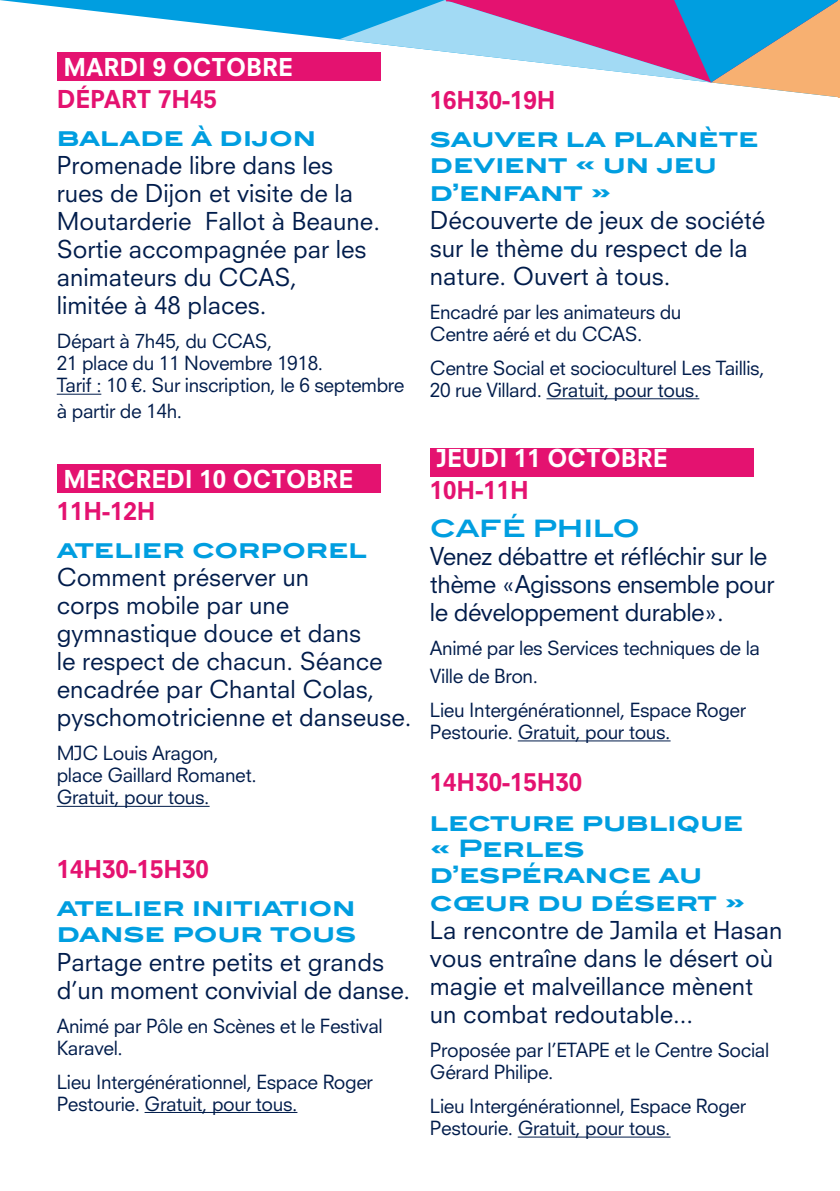
<style>
.page{position:relative;width:840px;height:1191px;background:#fff}
.page>*{position:absolute;margin:0;border:0;box-sizing:border-box;transform-origin:0 0}
.t1{font:24px/28px "Neuzeit SLT Std";color:#001c4b}
.t2{font:700 24px/26.6px "Blair ITC";color:#009ee0}
.t3{font:24px/28px "Neuzeit SLT Std";letter-spacing:-.02em;color:#001c4b}
.t4{font:800 24px "Neuzeit SLT Std";color:#e41270}
.t5{font:800 24px "Neuzeit SLT Std";color:#fff}
.t6{font:19px/22px "Neuzeit SLT Std";letter-spacing:-.02em;color:#001c4b}
</style>
<div class="page">
<svg style="left:8px;top:1px;width:331px;height:39px"></svg>
<hr style="left:838px;top:0;width:1px;height:97px;background:#f7b071">
<hr style="left:0;top:0;width:839px;height:1px;background:#009ee0">
<svg style="left:339px;top:0;width:499px;height:97px"></svg>
<div style="left:57px;top:52px;width:323px;height:29px;background:#e41270"></div>
<div style="left:57px;top:464px;width:323px;height:29px;background:#e41270"></div>
<div style="left:429px;top:448px;width:324px;height:29px;background:#e41270"></div>
<hr style="left:57px;top:394px;width:44px;height:1px;background:#001c4b">
<hr style="left:57px;top:806px;width:152px;height:1px;background:#001c4b">
<hr style="left:144px;top:1112px;width:153px;height:1px;background:#001c4b">
<hr style="left:546px;top:398px;width:153px;height:1px;background:#001c4b">
<hr style="left:517px;top:740px;width:153px;height:1px;background:#001c4b">
<hr style="left:517px;top:1136px;width:153px;height:1px;background:#001c4b">
<p class="t5" style="left:63px;top:53px;width:231px">MARDI 9 OCTOBRE</p>
<p class="t4" style="left:57px;top:85px;width:162px">DÉPART 7H45</p>
<p class="t2" style="left:57px;top:124px;width:261px">balade à dijon</p>
<p class="t1" style="left:57px;top:151px;width:324px">Promenade libre dans les rues de Dijon et visite de la<br>Moutarderie Fallot à Beaune.<br>Sortie accompagnée par les animateurs du CCAS,<br>limitée à 48 places.</p>
<p class="t6" style="left:57px;top:330px;width:349px">Départ à 7h45, du CCAS,<br>21 place du 11 Novembre 1918.<br>Tarif : 10 €. Sur inscription, le 6 septembre</p>
<p class="t6" style="left:57px;top:400px;width:127px">à partir de 14h.</p>
<p class="t5" style="left:63px;top:465px;width:291px">MERCREDI 10 OCTOBRE</p>
<p class="t4" style="left:57px;top:497px;width:100px">11H-12H</p>
<p class="t2" style="left:57px;top:536px;width:312px">atelier corporel</p>
<p class="t1" style="left:57px;top:563px;width:356px">Comment préserver un<br>corps mobile par une gymnastique douce et dans<br>le respect de chacun. Séance encadrée par Chantal Colas, pyschomotricienne et danseuse.</p>
<p class="t6" style="left:57px;top:742px;width:201px">MJC Louis Aragon, place Gaillard Romanet.<br>Gratuit, pour tous.</p>
<p class="t4" style="left:57px;top:855px;width:154px">14H30-15H30</p>
<p class="t2" style="left:57px;top:894px;width:301px;line-height:26px">atelier initiation danse pour tous</p>
<p class="t1" style="left:57px;top:947px;width:355px">Partage entre petits et grands d’un moment convivial de danse.</p>
<p class="t6" style="left:57px;top:1014px;width:327px">Animé par Pôle en Scènes et le Festival<br>Karavel.</p>
<p class="t6" style="left:57px;top:1070px;width:317px">Lieu Intergénérationnel, Espace Roger<br>Pestourie. Gratuit, pour tous.</p>
<p class="t4" style="left:429px;top:85px;width:127px">16H30-19H</p>
<p class="t2" style="left:429px;top:124px;width:330px">sauver la planète devient « un jeu d’enfant »</p>
<p class="t1" style="left:429px;top:206px;width:336px">Découverte de jeux de société sur le thème du respect de la nature. Ouvert à tous.</p>
<p class="t6" style="left:429px;top:301px;width:253px">Encadré par les animateurs du<br>Centre aéré et du CCAS.</p>
<p class="t6" style="left:429px;top:357px;width:336px">Centre Social et socioculturel Les Taillis,<br>20 rue Villard. Gratuit, pour tous.</p>
<p class="t5" style="left:436px;top:443px;width:232px">JEUDI 11 OCTOBRE</p>
<p class="t4" style="left:429px;top:475px;width:100px">10H-11H</p>
<p class="t2" style="left:429px;top:514px;width:211px">CAFÉ PHILO</p>
<p class="t3" style="left:429px;top:542px;width:346px">Venez débattre et réfléchir sur le thème «Agissons ensemble pour le développement durable».</p>
<p class="t6" style="left:429px;top:634px;width:331px;line-height:28px">Animé par les Services techniques de la<br>Ville de Bron.</p>
<p class="t6" style="left:429px;top:699px;width:317px">Lieu Intergénérationnel, Espace Roger<br>Pestourie. Gratuit, pour tous.</p>
<p class="t4" style="left:429px;top:767px;width:154px">14H30-15H30</p>
<p class="t2" style="left:429px;top:808px;width:317px">lecture publique « Perles d’espérance au cœur du désert »</p>
<p class="t1" style="left:429px;top:916px;width:354px">La rencontre de Jamila et Hasan vous entraîne dans le désert où magie et malveillance mènent un combat redoutable...</p>
<p class="t6" style="left:429px;top:1039px;width:341px">Proposée par l’ETAPE et le Centre Social<br>Gérard Philipe.</p>
<p class="t6" style="left:429px;top:1095px;width:317px">Lieu Intergénérationnel, Espace Roger<br>Pestourie. Gratuit, pour tous.</p>
</div>
